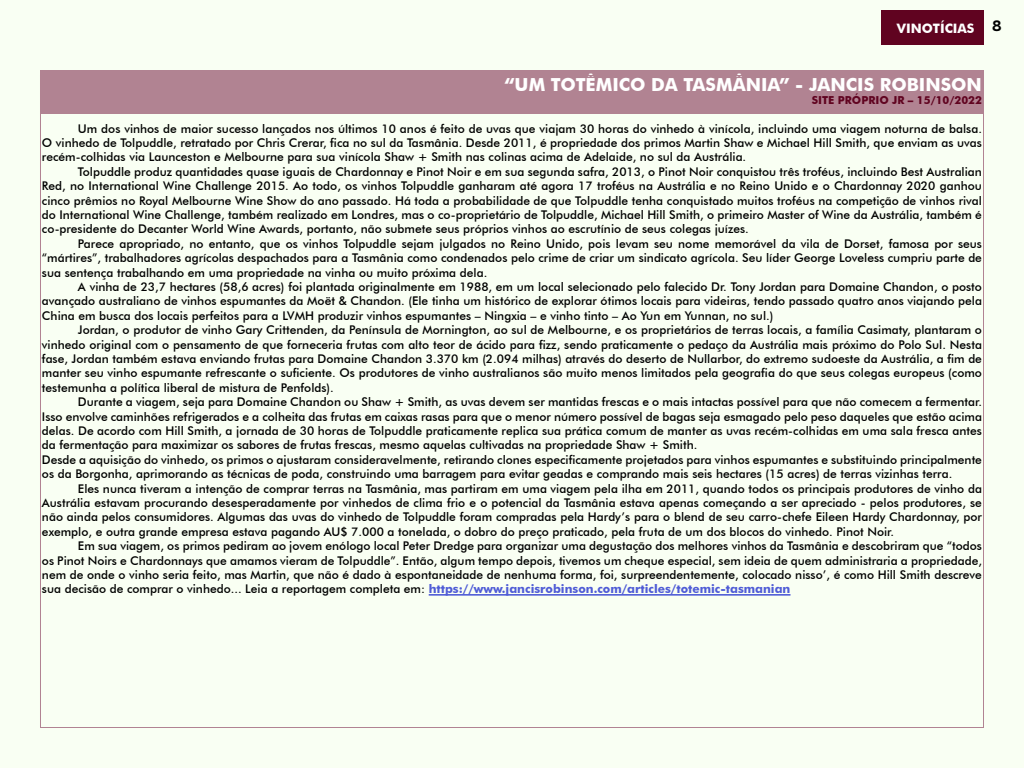
<style>
.page{position:relative;width:1024px;height:768px;background:#f9fff3}
.page>*{position:absolute;margin:0;border:0;box-sizing:border-box;transform-origin:0 0}
.t1{font:700 18px "Futura BT";color:#fff}
.t2{font:700 13px "Futura BT";color:#fff}
.t3{font:500 12px/14.4px "Futura BT";color:#000;text-align:justify}
.t4{font:700 11px "Futura BT";color:#600320}
.s1{font-weight:700;color:#4f5cd6}
</style>
<div class="page">
<div style="left:882px;top:10px;width:102px;height:34px;background:#600320"></div>
<div style="left:40px;top:70px;width:944px;height:44px;background:#b18392"></div>
<hr style="left:429px;top:594px;width:361px;height:2px;background:#4f5cd6">
<p class="t2" style="left:897px;top:21px;width:106px">VINOTÍCIAS <sup>8</sup></p>
<h1 class="t1" style="left:504px;top:73px;width:479px">“UM TOTÊMICO DA TASMÂNIA” - JANCIS ROBINSON</h1>
<p class="t4" style="left:812px;top:93px;width:172px">SITE PRÓPRIO JR – 15/10/2022</p>
<p class="t3" style="left:42px;top:121px;width:941px;text-indent:36px">Um dos vinhos de maior sucesso lançados nos últimos 10 anos é feito de uvas que viajam 30 horas do vinhedo à vinícola, incluindo uma viagem noturna de balsa.<br>O vinhedo de Tolpuddle, retratado por Chris Crerar, fica no sul da Tasmânia. Desde 2011, é propriedade dos primos Martin Shaw e Michael Hill Smith, que enviam as uvas recém-colhidas via Launceston e Melbourne para sua vinícola Shaw + Smith nas colinas acima de Adelaide, no sul da Austrália.</p>
<p class="t3" style="left:42px;top:164px;width:942px;text-indent:36px">Tolpuddle produz quantidades quase iguais de Chardonnay e Pinot Noir e em sua segunda safra, 2013, o Pinot Noir conquistou três troféus, incluindo Best Australian Red, no International Wine Challenge 2015. Ao todo, os vinhos Tolpuddle ganharam até agora 17 troféus na Austrália e no Reino Unido e o Chardonnay 2020 ganhou cinco prêmios no Royal Melbourne Wine Show do ano passado. Há toda a probabilidade de que Tolpuddle tenha conquistado muitos troféus na competição de vinhos rival do International Wine Challenge, também realizado em Londres, mas o co-proprietário de Tolpuddle, Michael Hill Smith, o primeiro Master of Wine da Austrália, também é co-presidente do Decanter World Wine Awards, portanto, não submete seus próprios vinhos ao escrutínio de seus colegas juízes.</p>
<p class="t3" style="left:42px;top:236px;width:942px;text-indent:36px">Parece apropriado, no entanto, que os vinhos Tolpuddle sejam julgados no Reino Unido, pois levam seu nome memorável da vila de Dorset, famosa por seus “mártires”, trabalhadores agrícolas despachados para a Tasmânia como condenados pelo crime de criar um sindicato agrícola. Seu líder George Loveless cumpriu parte de sua sentença trabalhando em uma propriedade na vinha ou muito próxima dela.</p>
<p class="t3" style="left:42px;top:280px;width:941px;text-indent:36px">A vinha de 23,7 hectares (58,6 acres) foi plantada originalmente em 1988, em um local selecionado pelo falecido Dr. Tony Jordan para Domaine Chandon, o posto avançado australiano de vinhos espumantes da Moët &amp; Chandon. (Ele tinha um histórico de explorar ótimos locais para videiras, tendo passado quatro anos viajando pela China em busca dos locais perfeitos para a LVMH produzir vinhos espumantes – Ningxia – e vinho tinto – Ao Yun em Yunnan, no sul.)</p>
<p class="t3" style="left:42px;top:323px;width:941px;text-indent:36px">Jordan, o produtor de vinho Gary Crittenden, da Península de Mornington, ao sul de Melbourne, e os proprietários de terras locais, a família Casimaty, plantaram o vinhedo original com o pensamento de que forneceria frutas com alto teor de ácido para fizz, sendo praticamente o pedaço da Austrália mais próximo do Polo Sul. Nesta fase, Jordan também estava enviando frutas para Domaine Chandon 3.370 km (2.094 milhas) através do deserto de Nullarbor, do extremo sudoeste da Austrália, a fim de manter seu vinho espumante refrescante o suficiente. Os produtores de vinho australianos são muito menos limitados pela geografia do que seus colegas europeus (como testemunha a política liberal de mistura de Penfolds).</p>
<p class="t3" style="left:42px;top:395px;width:942px;text-align:left;text-indent:36px">Durante a viagem, seja para Domaine Chandon ou Shaw + Smith, as uvas devem ser mantidas frescas e o mais intactas possível para que não comecem a fermentar.<br>Isso envolve caminhões refrigerados e a colheita das frutas em caixas rasas para que o menor número possível de bagas seja esmagado pelo peso daqueles que estão acima delas. De acordo com Hill Smith, a jornada de 30 horas de Tolpuddle praticamente replica sua prática comum de manter as uvas recém-colhidas em uma sala fresca antes da fermentação para maximizar os sabores de frutas frescas, mesmo aquelas cultivadas na propriedade Shaw + Smith.<br>Desde a aquisição do vinhedo, os primos o ajustaram consideravelmente, retirando clones especificamente projetados para vinhos espumantes e substituindo principalmente os da Borgonha, aprimorando as técnicas de poda, construindo uma barragem para evitar geadas e comprando mais seis hectares (15 acres) de terras vizinhas terra.</p>
<p class="t3" style="left:42px;top:481px;width:941px;text-indent:36px">Eles nunca tiveram a intenção de comprar terras na Tasmânia, mas partiram em uma viagem pela ilha em 2011, quando todos os principais produtores de vinho da Austrália estavam procurando desesperadamente por vinhedos de clima frio e o potencial da Tasmânia estava apenas começando a ser apreciado - pelos produtores, se não ainda pelos consumidores. Algumas das uvas do vinhedo de Tolpuddle foram compradas pela Hardy’s para o blend de seu carro-chefe Eileen Hardy Chardonnay, por exemplo, e outra grande empresa estava pagando AU$ 7.000 a tonelada, o dobro do preço praticado, pela fruta de um dos blocos do vinhedo. Pinot Noir.</p>
<p class="t3" style="left:42px;top:539px;width:942px;text-indent:36px">Em sua viagem, os primos pediram ao jovem enólogo local Peter Dredge para organizar uma degustação dos melhores vinhos da Tasmânia e descobriram que “todos os Pinot Noirs e Chardonnays que amamos vieram de Tolpuddle”. Então, algum tempo depois, tivemos um cheque especial, sem ideia de quem administraria a propriedade, nem de onde o vinho seria feito, mas Martin, que não é dado à espontaneidade de nenhuma forma, foi, surpreendentemente, colocado nisso’, é como Hill Smith descreve sua decisão de comprar o vinhedo... Leia a reportagem completa em: <span class="s1">https://www.jancisrobinson.com/articles/totemic-tasmanian</span></p>
</div>
